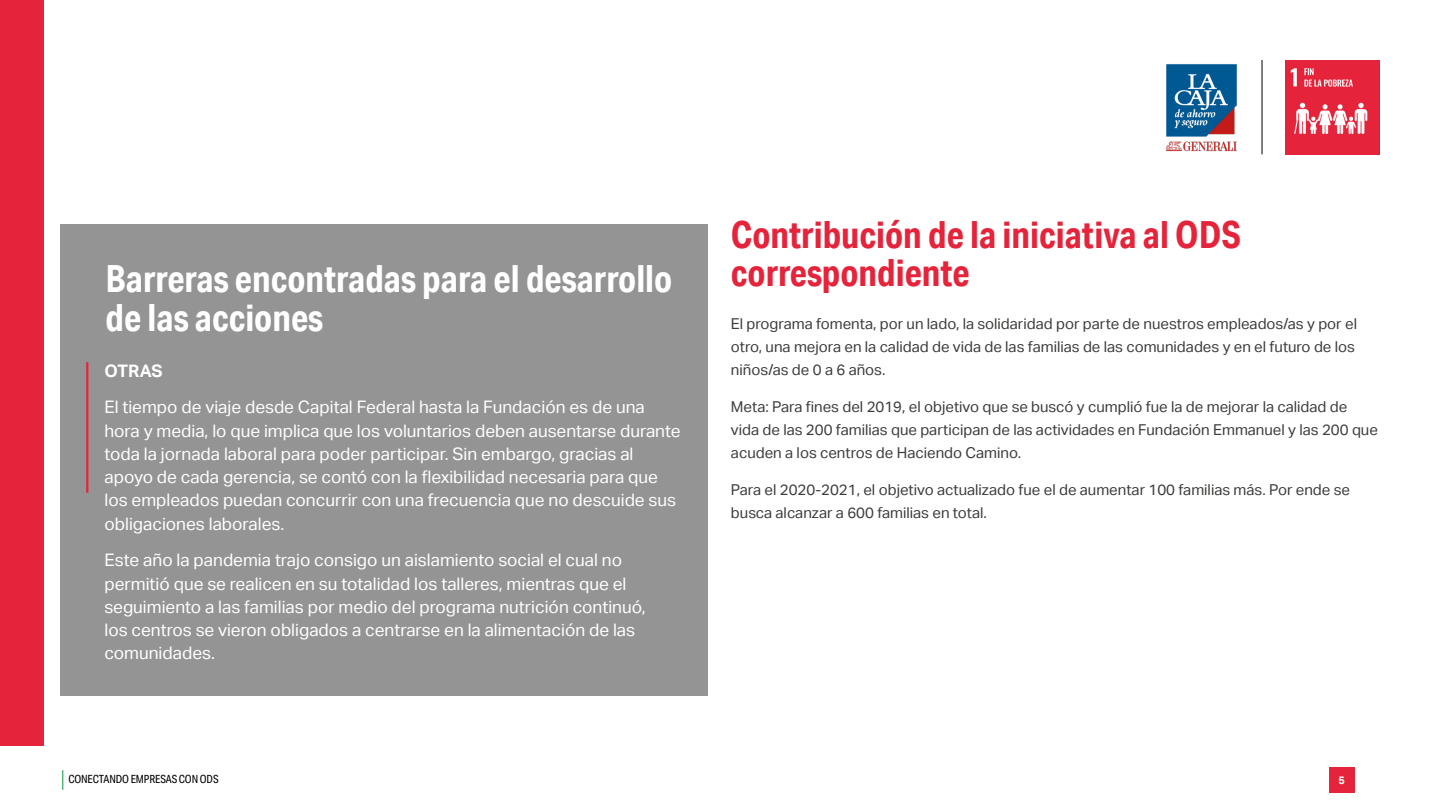
<style>
.page{position:relative;width:1440px;height:810px;background:#fff}
.page>*{position:absolute;margin:0;border:0;box-sizing:border-box;transform-origin:0 0}
.t1{font:700 37.5px/38.2px "Aktiv Grotesk Cd";color:#fff}
.t2{font:700 37.5px/38.2px "Aktiv Grotesk Cd";color:#e5243b}
.t3{font:17.25px/23.2px "Aktiv Grotesk";color:#fff}
.t4{font:700 17.25px "Aktiv Grotesk";letter-spacing:-.01em;color:#fff}
.t5{font:15px/23.2px "Aktiv Grotesk";color:#3c3c3b}
.t6{font:11.25px "Aktiv Grotesk Cd";letter-spacing:-.01em;color:#000}
.t7{font:700 10.88px "Aktiv Grotesk";color:#fff}
</style>
<div class="page">
<img style="left:1285px;top:60px;width:95px;height:95px">
<hr style="left:1262px;top:60px;width:1px;height:94px;background:#000">
<svg style="left:62px;top:770px;width:1px;height:20px"></svg>
<div style="left:1329px;top:767px;width:25px;height:26px;background:#e5243b"></div>
<img style="left:1166px;top:64px;width:71px;height:87px">
<div style="left:0;top:0;width:44px;height:746px;background:#e5243b"></div>
<div style="left:60px;top:225px;width:648px;height:471px;background:#949494"></div>
<hr style="left:86px;top:362px;width:2px;height:131px;background:#e5243b">
<p class="t1" style="left:106px;top:259px;width:568px">Barreras encontradas para el desarrollo de las acciones</p>
<p class="t4" style="left:104px;top:361px;width:60px">OTRAS</p>
<p class="t3" style="left:104px;top:396px;width:578px">El tiempo de viaje desde Capital Federal hasta la Fundación es de una hora y media, lo que implica que los voluntarios deben ausentarse durante toda la jornada laboral para poder participar. Sin embargo, gracias al apoyo de cada gerencia, se contó con la flexibilidad necesaria para que los empleados puedan concurrir con una frecuencia que no descuide sus obligaciones laborales.</p>
<p class="t3" style="left:104px;top:549px;width:543px">Este año la pandemia trajo consigo un aislamiento social el cual no permitió que se realicen en su totalidad los talleres, mientras que el seguimiento a las familias por medio del programa nutrición continuó, los centros se vieron obligados a centrarse en la alimentación de las comunidades.</p>
<p class="t2" style="left:731px;top:215px;width:512px">Contribución de la iniciativa al ODS correspondiente</p>
<p class="t5" style="left:731px;top:312px;width:628px">El programa fomenta, por un lado, la solidaridad por parte de nuestros empleados/as y por el otro, una mejora en la calidad de vida de las familias de las comunidades y en el futuro de los niños/as de 0 a 6 años.</p>
<p class="t5" style="left:731px;top:395px;width:648px">Meta: Para fines del 2019, el objetivo que se buscó y cumplió fue la de mejorar la calidad de vida de las 200 familias que participan de las actividades en Fundación Emmanuel y las 200 que acuden a los centros de Haciendo Camino.</p>
<p class="t5" style="left:731px;top:478px;width:620px">Para el 2020-2021, el objetivo actualizado fue el de aumentar 100 familias más. Por ende se busca alcanzar a 600 familias en total.</p>
<p class="t6" style="left:68px;top:773px;width:152px">CONECTANDO EMPRESAS CON ODS</p>
<p class="t7" style="left:1338px;top:774px;width:8px">5</p>
</div>
